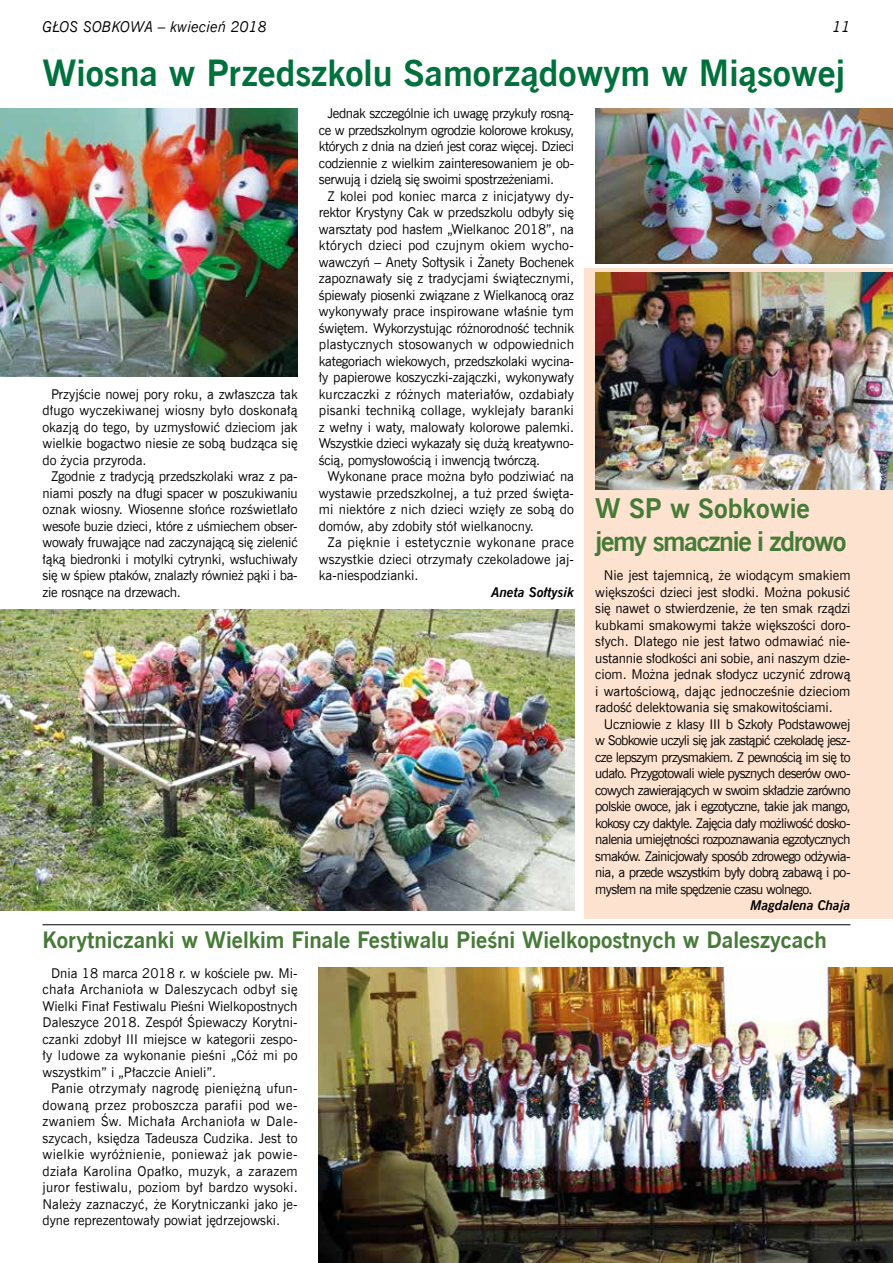
<style>
.page{position:relative;width:893px;height:1263px;background:#fff}
.page>*{position:absolute;margin:0;border:0;box-sizing:border-box;transform-origin:0 0}
.t1{font:700 36px "News Goth EU";color:#00713c}
.t2{font:700 27px/32.4px "News Goth EU";letter-spacing:-.05em;color:#467a37}
.t3{font:700 22.5px "News Goth EU";color:#467a37}
.t4{font:italic 15px "News Goth EU";color:#000}
.t5{font:13.5px/16.5px "News Goth EU";color:#000;text-align:justify}
.t6{font:italic 700 13.5px "News Goth EU";color:#000}
</style>
<div class="page">
<div style="left:585px;top:268px;width:308px;height:650px;background:#fde2cf"></div>
<img style="left:0;top:610px;width:574px;height:301px">
<img style="left:595px;top:273px;width:298px;height:216px">
<img style="left:0;top:108px;width:298px;height:268px">
<hr style="left:43px;top:924px;width:807px;height:1px;background:#000">
<img style="left:595px;top:108px;width:298px;height:156px">
<img style="left:319px;top:968px;width:574px;height:295px">
<p class="t4" style="left:43px;top:18px;width:226px">GŁOS SOBKOWA – kwiecień 2018</p>
<p class="t4" style="left:832px;top:18px;width:20px">11</p>
<h1 class="t1" style="left:43px;top:50px;width:804px">Wiosna w Przedszkolu Samorządowym w Miąsowej</h1>
<p class="t5" style="left:43px;top:386px;width:257px;text-indent:9px">Przyjście nowej pory roku, a zwłaszcza tak długo wyczekiwanej wiosny było doskonałą okazją do tego, by uzmysłowić dzieciom jak wielkie bogactwo niesie ze sobą budząca się do życia przyroda.</p>
<p class="t5" style="left:43px;top:469px;width:257px;text-indent:9px">Zgodnie z tradycją przedszkolaki wraz z pa&shy;niami poszły na długi spacer w poszukiwaniu oznak wiosny. Wiosenne słońce rozświetlało wesołe buzie dzieci, które z uśmiechem obser&shy;wowały fruwające nad zaczynającą się zielenić łąką biedronki i motylki cytrynki, wsłuchiwały się w śpiew ptaków, znalazły również pąki i ba&shy;zie rosnące na drzewach.</p>
<p class="t5" style="left:319px;top:105px;width:257px;text-indent:9px">Jednak szczególnie ich uwagę przykuły rosną&shy;ce w przedszkolnym ogrodzie kolorowe krokusy, których z dnia na dzień jest coraz więcej. Dzieci codziennie z wielkim zainteresowaniem je ob&shy;serwują i dzielą się swoimi spostrzeżeniami.</p>
<p class="t5" style="left:319px;top:188px;width:257px;text-indent:9px">Z kolei pod koniec marca z inicjatywy dy&shy;rektor Krystyny Cak w przedszkolu odbyły się warsztaty pod hasłem „Wielkanoc 2018”, na których dzieci pod czujnym okiem wycho&shy;wawczyń – Anety Sołtysik i Żanety Bochenek zapoznawały się z tradycjami świątecznymi, śpiewały piosenki związane z Wielkanocą oraz wykonywały prace inspirowane właśnie tym świętem. Wykorzystując różnorodność technik plastycznych stosowanych w odpowiednich kategoriach wiekowych, przedszkolaki wycina&shy;ły papierowe koszyczki-zajączki, wykonywały kurczaczki z różnych materiałów, ozdabiały pisanki techniką collage, wyklejały baranki z wełny i waty, malowały kolorowe palemki.<br>Wszystkie dzieci wykazały się dużą kreatywno&shy;ścią, pomysłowością i inwencją twórczą.</p>
<p class="t5" style="left:319px;top:468px;width:257px;text-indent:9px">Wykonane prace można było podziwiać na wystawie przedszkolnej, a tuż przed święta&shy;mi niektóre z nich dzieci wzięły ze sobą do domów, aby zdobiły stół wielkanocny.</p>
<p class="t5" style="left:319px;top:534px;width:257px;text-indent:9px">Za pięknie i estetycznie wykonane prace wszystkie dzieci otrzymały czekoladowe jaj&shy;ka-niespodzianki.</p>
<p class="t6" style="left:492px;top:583px;width:84px">Aneta Sołtysik</p>
<h2 class="t2" style="left:595px;top:493px;width:253px">W SP w Sobkowie jemy smacznie i zdrowo</h2>
<p class="t5" style="left:595px;top:567px;width:257px;text-indent:9px">Nie jest tajemnicą, że wiodącym smakiem większości dzieci jest słodki. Można pokusić się nawet o stwierdzenie, że ten smak rządzi kubkami smakowymi także większości doro&shy;słych. Dlatego nie jest łatwo odmawiać nie&shy;ustannie słodkości ani sobie, ani naszym dzie&shy;ciom. Można jednak słodycz uczynić zdrową i wartościową, dając jednocześnie dzieciom radość delektowania się smakowitościami.</p>
<p class="t5" style="left:595px;top:716px;width:257px;text-indent:9px">Uczniowie z klasy III b Szkoły Podstawowej w Sobkowie uczyli się jak zastąpić czekoladę jesz&shy;cze lepszym przysmakiem. Z pewnością im się to udało. Przygotowali wiele pysznych deserów owo&shy;cowych zawierających w swoim składzie zarówno polskie owoce, jak i egzotyczne, takie jak mango, kokosy czy daktyle. Zajęcia dały możliwość dosko&shy;nalenia umiejętności rozpoznawania egzotycznych smaków. Zainicjowały sposób zdrowego odżywia&shy;nia, a przede wszystkim były dobrą zabawą i po&shy;mysłem na miłe spędzenie czasu wolnego.</p>
<p class="t6" style="left:751px;top:897px;width:101px">Magdalena Chaja</p>
<h3 class="t3" style="left:43px;top:925px;width:786px">Korytniczanki w Wielkim Finale Festiwalu Pieśni Wielkopostnych w Daleszycach</h3>
<p class="t5" style="left:43px;top:965px;width:257px;text-indent:9px">Dnia 18 marca 2018 r. w kościele pw. Mi&shy;chała Archanioła w Daleszycach odbył się Wielki Finał Festiwalu Pieśni Wielkopostnych Daleszyce 2018. Zespół Śpiewaczy Korytni&shy;czanki zdobył III miejsce w kategorii zespo&shy;ły ludowe za wykonanie pieśni „Cóż mi po wszystkim” i „Płaczcie Anieli”.</p>
<p class="t5" style="left:43px;top:1080px;width:257px;text-indent:9px">Panie otrzymały nagrodę pieniężną ufun&shy;dowaną przez proboszcza parafii pod we&shy;zwaniem Św. Michała Archanioła w Dale&shy;szycach, księdza Tadeusza Cudzika. Jest to wielkie wyróżnienie, ponieważ jak powie&shy;działa Karolina Opałko, muzyk, a zarazem juror festiwalu, poziom był bardzo wysoki.<br>Należy zaznaczyć, że Korytniczanki jako je&shy;dyne reprezentowały powiat jędrzejowski.</p>
</div>
